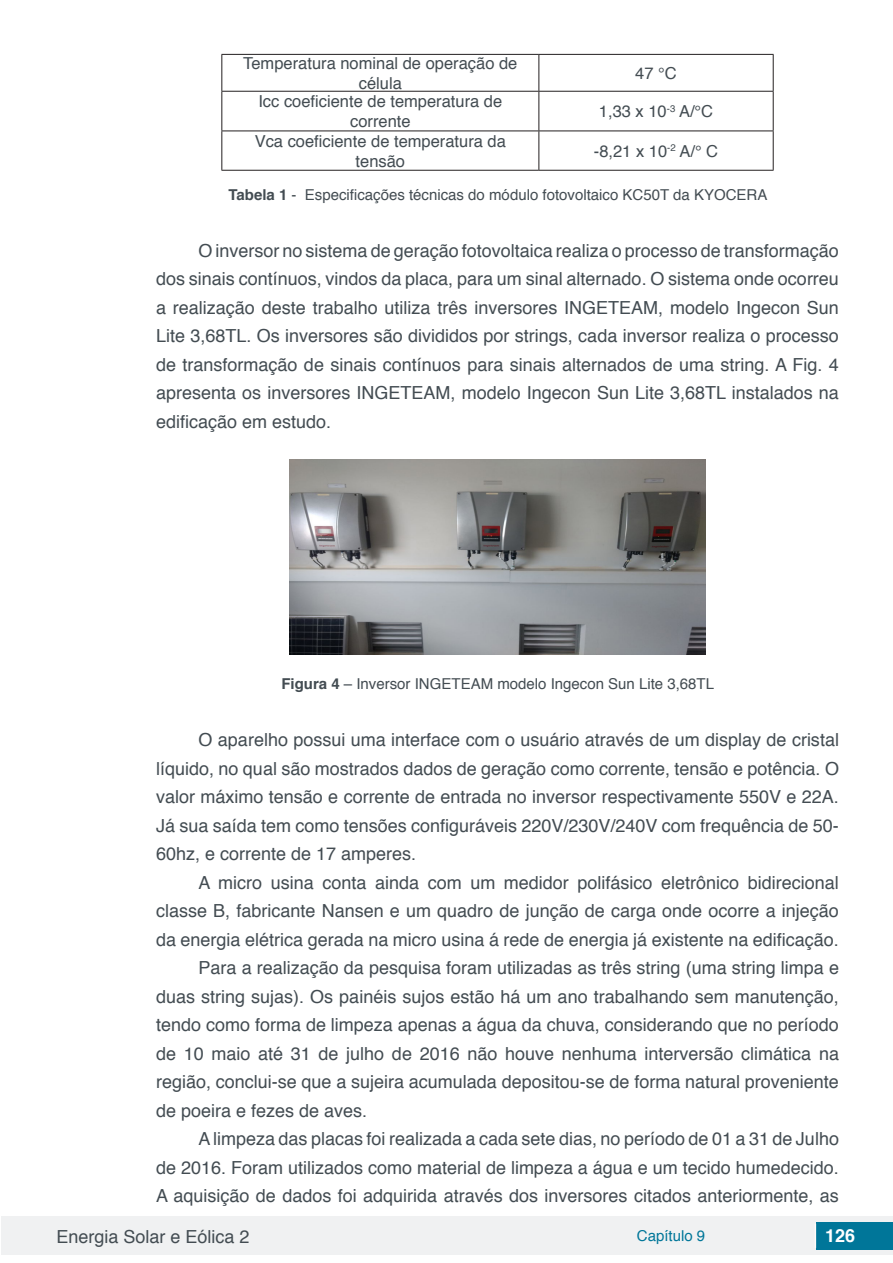
<style>
.page{position:relative;width:893px;height:1263px;background:#fff}
.page>*{position:absolute;margin:0;border:0;box-sizing:border-box;transform-origin:0 0}
.t1{font:18px/28.5px "Helvetica";color:#434c52;text-align:justify}
.t2{font:700 18px "Helvetica";color:#fff}
.t3{font:16.5px/19.8px "Helvetica";color:#434c52;text-align:center}
.t4{font:15px "Helvetica";color:#434c52}
.t5{font:15px "Helvetica";color:#007699}
.s1{font-weight:700}
</style>
<div class="page">
<div style="left:1px;top:1216px;width:891px;height:38px;background:#f0f1f2"></div>
<div style="left:816px;top:1222px;width:77px;height:27px;background:#007699"></div>
<svg style="left:815px;top:1224px;width:1px;height:24px"></svg>
<hr style="left:221px;top:54px;width:318px;height:1px;background:#231f20">
<hr style="left:221px;top:55px;width:1px;height:36px;background:#231f20">
<hr style="left:539px;top:54px;width:235px;height:1px;background:#231f20">
<hr style="left:538px;top:55px;width:1px;height:36px;background:#231f20">
<hr style="left:773px;top:55px;width:1px;height:36px;background:#231f20">
<hr style="left:221px;top:91px;width:318px;height:1px;background:#231f20">
<hr style="left:221px;top:92px;width:1px;height:39px;background:#231f20">
<hr style="left:539px;top:91px;width:235px;height:1px;background:#231f20">
<hr style="left:538px;top:92px;width:1px;height:39px;background:#231f20">
<hr style="left:773px;top:92px;width:1px;height:39px;background:#231f20">
<hr style="left:221px;top:131px;width:318px;height:1px;background:#231f20">
<hr style="left:221px;top:131px;width:1px;height:39px;background:#231f20">
<hr style="left:539px;top:131px;width:235px;height:1px;background:#231f20">
<hr style="left:538px;top:131px;width:1px;height:39px;background:#231f20">
<hr style="left:773px;top:131px;width:1px;height:39px;background:#231f20">
<hr style="left:221px;top:170px;width:318px;height:1px;background:#231f20">
<hr style="left:539px;top:170px;width:235px;height:1px;background:#231f20">
<img style="left:290px;top:459px;width:415px;height:195px">
<p class="t3" style="left:243px;top:54px;width:276px">Temperatura nominal de operação de célula</p>
<p class="t3" style="left:635px;top:64px;width:43px">47 °C</p>
<p class="t3" style="left:258px;top:92px;width:245px">Icc coeficiente de temperatura de corrente</p>
<p class="t3" style="left:599px;top:102px;width:116px">1,33 x 10<sup>-3</sup> A/°C</p>
<p class="t3" style="left:255px;top:132px;width:253px">Vca coeficiente de temperatura da tensão</p>
<p class="t3" style="left:594px;top:142px;width:126px">-8,21 x 10<sup>-2</sup> A/° C</p>
<p class="t4" style="left:228px;top:183px;width:540px"><span class="s1">Tabela 1</span> - Especificações técnicas do módulo fotovoltaico KC50T da KYOCERA</p>
<p class="t1" style="left:156px;top:237px;width:684px;text-indent:43px">O inversor no sistema de geração fotovoltaica realiza o processo de transformação dos sinais contínuos, vindos da placa, para um sinal alternado. O sistema onde ocorreu a realização deste trabalho utiliza três inversores INGETEAM, modelo Ingecon Sun Lite 3,68TL. Os inversores são divididos por strings, cada inversor realiza o processo de transformação de sinais contínuos para sinais alternados de uma string. A Fig. 4 apresenta os inversores INGETEAM, modelo Ingecon Sun Lite 3,68TL instalados na edificação em estudo.</p>
<p class="t4" style="left:281px;top:672px;width:434px"><span class="s1">Figura 4</span> – Inversor INGETEAM modelo Ingecon Sun Lite 3,68TL</p>
<p class="t1" style="left:156px;top:726px;width:684px;text-indent:43px">O aparelho possui uma interface com o usuário através de um display de cristal líquido, no qual são mostrados dados de geração como corrente, tensão e potência. O valor máximo tensão e corrente de entrada no inversor respectivamente 550V e 22A.<br>Já sua saída tem como tensões configuráveis 220V/230V/240V com frequência de 50- 60hz, e corrente de 17 amperes.</p>
<p class="t1" style="left:199px;top:869px;width:642px">A micro usina conta ainda com um medidor polifásico eletrônico bidirecional</p>
<p class="t1" style="left:156px;top:897px;width:684px">classe B, fabricante Nansen e um quadro de junção de carga onde ocorre a injeção</p>
<p class="t1" style="left:156px;top:926px;width:684px">da energia elétrica gerada na micro usina á rede de energia já existente na edificação.</p>
<p class="t1" style="left:199px;top:954px;width:642px">Para a realização da pesquisa foram utilizadas as três string (uma string limpa e</p>
<p class="t1" style="left:156px;top:983px;width:684px">duas string sujas). Os painéis sujos estão há um ano trabalhando sem manutenção,</p>
<p class="t1" style="left:156px;top:1011px;width:684px">tendo como forma de limpeza apenas a água da chuva, considerando que no período</p>
<p class="t1" style="left:156px;top:1040px;width:684px">de 10 maio até 31 de julho de 2016 não houve nenhuma interversão climática na</p>
<p class="t1" style="left:156px;top:1068px;width:684px">região, conclui-se que a sujeira acumulada depositou-se de forma natural proveniente</p>
<p class="t1" style="left:156px;top:1097px;width:213px">de poeira e fezes de aves.</p>
<p class="t1" style="left:199px;top:1125px;width:642px">A limpeza das placas foi realizada a cada sete dias, no período de 01 a 31 de Julho</p>
<p class="t1" style="left:156px;top:1154px;width:684px">de 2016. Foram utilizados como material de limpeza a água e um tecido humedecido.</p>
<p class="t1" style="left:156px;top:1182px;width:684px">A aquisição de dados foi adquirida através dos inversores citados anteriormente, as</p>
<p class="t1" style="left:56px;top:1223px;width:195px">Energia Solar e Eólica 2</p>
<p class="t5" style="left:637px;top:1224px;width:70px">Capítulo 9</p>
<p class="t2" style="left:825px;top:1221px;width:32px">126</p>
</div>
